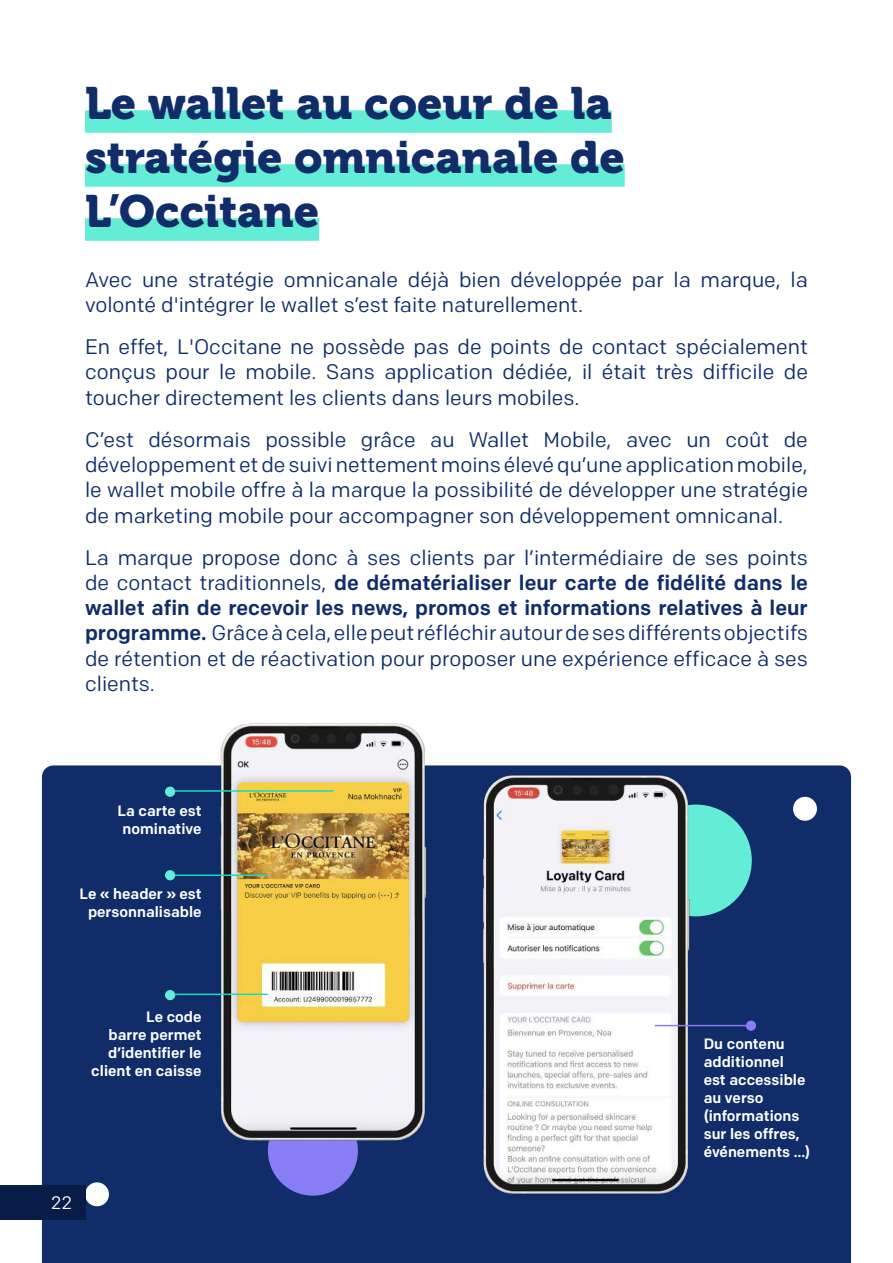
<style>
.page{position:relative;width:893px;height:1263px;background:#fff}
.page>*{position:absolute;margin:0;border:0;box-sizing:border-box;transform-origin:0 0}
.t1{font:45px/54px "Museo 900";color:#102d69}
.t2{font:21px/25.2px "Colfax";color:#102d69;text-align:justify}
.t3{font:18px "Colfax";color:#fff}
.t4{font:500 15px/18px "Colfax";color:#fff;text-align:center}
.s1{font-weight:500}
</style>
<div class="page">
<div style="left:42px;top:1168px;width:809px;height:95px;background:#102d69"></div>
<div style="left:85px;top:1182px;width:24px;height:24px;background:#fff;border-radius:50%"></div>
<div style="left:85px;top:110px;width:527px;height:23px;background:#64edd6"></div>
<div style="left:85px;top:164px;width:540px;height:23px;background:#64edd6"></div>
<div style="left:85px;top:218px;width:234px;height:23px;background:#64edd6"></div>
<img style="left:41px;top:723px;width:383px;height:445px">
<img style="left:237px;top:745px;width:615px;height:479px">
<hr style="left:170px;top:790px;width:164px;height:2px;background:#16dcbb">
<hr style="left:170px;top:874px;width:98px;height:2px;background:#16dcbb">
<hr style="left:170px;top:993px;width:98px;height:2px;background:#16dcbb">
<hr style="left:655px;top:1025px;width:98px;height:1px;background:#897df6">
<div style="left:746px;top:1020px;width:10px;height:11px;background:#897df6;border-radius:50%"></div>
<div style="left:165px;top:787px;width:10px;height:10px;background:#64edd6;border-radius:50%"></div>
<div style="left:165px;top:870px;width:10px;height:10px;background:#64edd6;border-radius:50%"></div>
<div style="left:165px;top:990px;width:10px;height:10px;background:#64edd6;border-radius:50%"></div>
<div style="left:0;top:1185px;width:85px;height:34px;background:#071c47"></div>
<h1 class="t1" style="left:85px;top:76px;width:541px">Le wallet au coeur de la stratégie omnicanale de<br>L’Occitane</h1>
<p class="t2" style="left:85px;top:267px;width:724px">Avec une stratégie omnicanale déjà bien développée par la marque, la volonté d'intégrer le wallet s’est faite naturellement.</p>
<p class="t2" style="left:85px;top:334px;width:724px">En effet, L'Occitane ne possède pas de points de contact spécialement conçus pour le mobile. Sans application dédiée, il était très difficile de toucher directement les clients dans leurs mobiles.</p>
<p class="t2" style="left:85px;top:427px;width:724px">C’est désormais possible grâce au Wallet Mobile, avec un coût de développement et de suivi nettement moins élevé qu’une application mobile, le wallet mobile offre à la marque la possibilité de développer une stratégie de marketing mobile pour accompagner son développement omnicanal.</p>
<p class="t2" style="left:85px;top:545px;width:724px">La marque propose donc à ses clients par l’intermédiaire de ses points de contact traditionnels, <span class="s1">de dématérialiser leur carte de fidélité dans le wallet afin de recevoir les news, promos et informations relatives à leur programme.</span> Grâce à cela, elle peut réfléchir autour de ses différents objectifs de rétention et de réactivation pour proposer une expérience efficace à ses clients.</p>
<p class="t4" style="left:118px;top:801px;width:85px">La carte est nominative</p>
<p class="t4" style="left:80px;top:885px;width:123px">Le « header » est personnalisable</p>
<p class="t4" style="left:91px;top:1007px;width:112px;text-align:right">Le code<br>barre permet d’identifier le client en caisse</p>
<p class="t3" style="left:51px;top:1191px;width:23px">22</p>
<p class="t4" style="left:704px;top:1034px;width:108px;text-align:left">Du contenu additionnel<br>est accessible au verso (informations sur les offres, événements …)</p>
</div>
